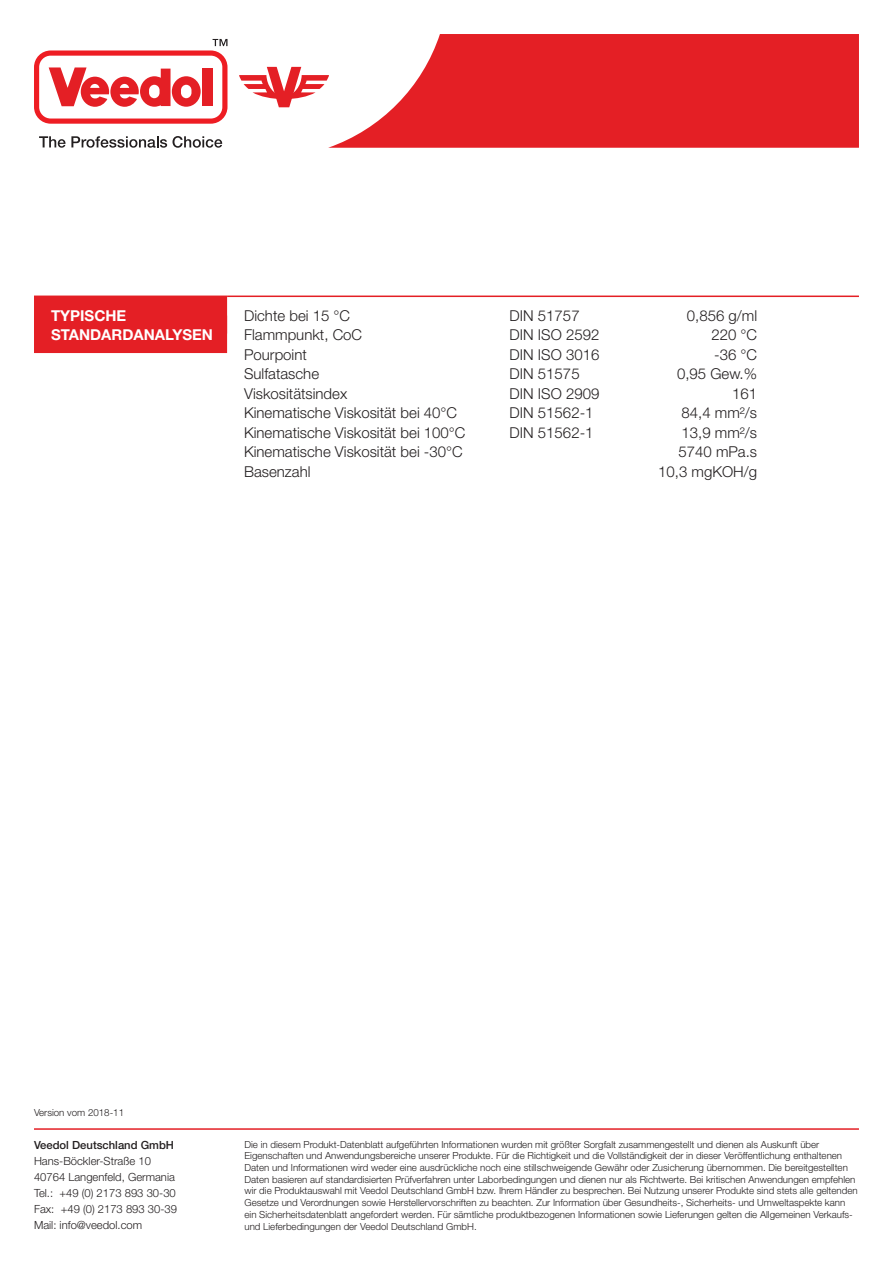
<style>
.page{position:relative;width:893px;height:1263px;background:#fff}
.page>*{position:absolute;margin:0;border:0;box-sizing:border-box;transform-origin:0 0}
.t1{font:300 15px "Helvetica Neue";color:#231f20}
.t2{font:700 15px/19.5px "Helvetica Neue";color:#fff}
.t3{font:300 11.25px/16px "Helvetica Neue";color:#231f20}
.t4{font:500 11.25px "Helvetica Neue";color:#231f20}
.t5{font:300 9.75px/11.7px "Helvetica Neue";color:#231f20}
</style>
<div class="page">
<svg style="left:239px;top:67px;width:89px;height:40px"></svg>
<svg style="left:34px;top:39px;width:193px;height:85px"></svg>
<svg style="left:39px;top:136px;width:183px;height:12px"></svg>
<svg style="left:328px;top:34px;width:531px;height:114px;background:#e73e44"></svg>
<hr style="left:34px;top:1128px;width:825px;height:2px;background:#e41f25">
<hr style="left:227px;top:296px;width:632px;height:1px;background:#e41f25">
<div style="left:34px;top:296px;width:193px;height:38px;background:#e41f25"></div>
<div style="left:34px;top:316px;width:193px;height:37px;background:#e41f25"></div>
<h1 class="t2" style="left:51px;top:305px;width:163px">TYPISCHE<br>STANDARDANALYSEN</h1>
<h1 class="t1" style="left:244px;top:306px;width:108px">Dichte bei 15 °C</h1>
<h1 class="t1" style="left:510px;top:306px;width:72px">DIN 51757</h1>
<h1 class="t1" style="left:687px;top:306px;width:72px">0,856 g/ml</h1>
<h1 class="t1" style="left:244px;top:326px;width:120px">Flammpunkt, CoC</h1>
<h1 class="t1" style="left:510px;top:326px;width:91px">DIN ISO 2592</h1>
<h1 class="t1" style="left:711px;top:326px;width:47px">220 °C</h1>
<h1 class="t1" style="left:244px;top:345px;width:64px">Pourpoint</h1>
<h1 class="t1" style="left:510px;top:345px;width:91px">DIN ISO 3016</h1>
<h1 class="t1" style="left:714px;top:345px;width:44px">-36 °C</h1>
<h1 class="t1" style="left:244px;top:365px;width:77px">Sulfatasche</h1>
<h1 class="t1" style="left:510px;top:365px;width:72px">DIN 51575</h1>
<h1 class="t1" style="left:677px;top:365px;width:82px">0,95 Gew.%</h1>
<h1 class="t1" style="left:244px;top:384px;width:105px">Viskositätsindex</h1>
<h1 class="t1" style="left:510px;top:384px;width:91px">DIN ISO 2909</h1>
<h1 class="t1" style="left:732px;top:384px;width:27px">161</h1>
<h1 class="t1" style="left:244px;top:404px;width:215px">Kinematische Viskosität bei 40°C</h1>
<h1 class="t1" style="left:510px;top:404px;width:85px">DIN 51562-1</h1>
<h1 class="t1" style="left:682px;top:404px;width:77px">84,4 mm²/s</h1>
<h1 class="t1" style="left:244px;top:423px;width:223px">Kinematische Viskosität bei 100°C</h1>
<h1 class="t1" style="left:510px;top:423px;width:85px">DIN 51562-1</h1>
<h1 class="t1" style="left:682px;top:423px;width:77px">13,9 mm²/s</h1>
<h1 class="t1" style="left:244px;top:443px;width:220px">Kinematische Viskosität bei -30°C</h1>
<h1 class="t1" style="left:678px;top:443px;width:80px">5740 mPa.s</h1>
<h1 class="t1" style="left:244px;top:462px;width:68px">Basenzahl</h1>
<h1 class="t1" style="left:658px;top:462px;width:100px">10,3 mgKOH/g</h1>
<p class="t5" style="left:34px;top:1106px;width:92px">Version vom 2018-11</p>
<p class="t4" style="left:34px;top:1138px;width:142px">Veedol Deutschland GmbH</p>
<p class="t3" style="left:34px;top:1152px;width:145px">Hans-Böckler-Straße 10<br>40764 Langenfeld, Germania<br>Tel.: +49 (0) 2173 893 30-30<br>Fax: +49 (0) 2173 893 30-39<br>Mail: info@veedol.com</p>
<p class="t5" style="left:244px;top:1138px;width:615px">Die in diesem Produkt-Datenblatt aufgeführten Informationen wurden mit größter Sorgfalt zusammengestellt und dienen als Auskunft über Eigenschaften und Anwendungsbereiche unserer Produkte. Für die Richtigkeit und die Vollständigkeit der in dieser Veröffentlichung enthaltenen Daten und Informationen wird weder eine ausdrückliche noch eine stillschweigende Gewähr oder Zusicherung übernommen. Die bereitgestellten Daten basieren auf standardisierten Prüfverfahren unter Laborbedingungen und dienen nur als Richtwerte. Bei kritischen Anwendungen empfehlen wir die Produktauswahl mit Veedol Deutschland GmbH bzw. Ihrem Händler zu besprechen. Bei Nutzung unserer Produkte sind stets alle geltenden Gesetze und Verordnungen sowie Herstellervorschriften zu beachten. Zur Information über Gesundheits-, Sicherheits- und Umweltaspekte kann ein Sicherheitsdatenblatt angefordert werden. Für sämtliche produktbezogenen Informationen sowie Lieferungen gelten die Allgemeinen Verkaufs&shy;und Lieferbedingungen der Veedol Deutschland GmbH.</p>
</div>
